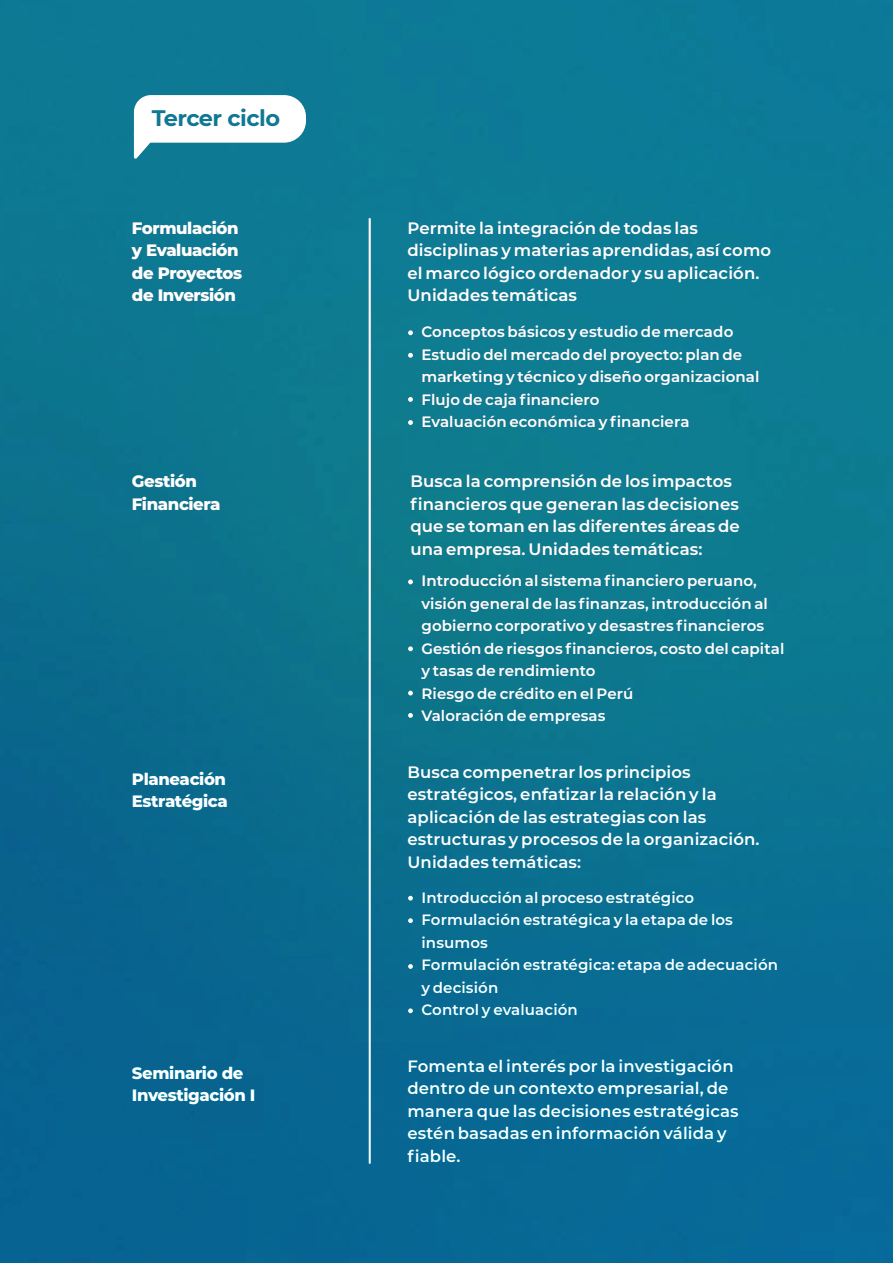
<style>
.page{position:relative;width:893px;height:1263px;background:#fff}
.page>*{position:absolute;margin:0;border:0;box-sizing:border-box;transform-origin:0 0}
.t1{font:700 22.5px "Montserrat";letter-spacing:-.025em;color:#0c7b9b}
.t2{font:600 16.5px/22.5px "Montserrat";letter-spacing:.005em;color:#fff}
.t3{font:800 16.5px/22.5px "Montserrat";letter-spacing:-.025em;color:#fff}
.t4{font:600 15px/22.5px "Montserrat";letter-spacing:.01em;color:#fff}
</style>
<div class="page">
<img style="left:0;top:0;width:893px;height:1263px">
<h1 class="t1" style="left:152px;top:102px;width:130px">Tercer ciclo</h1>
<p class="t3" style="left:132px;top:216px;width:112px">Formulación y Evaluación de Proyectos de Inversión</p>
<p class="t2" style="left:407px;top:216px;width:365px">Permite la integración de todas las disciplinas y materias aprendidas, así como el marco lógico ordenador y su aplicación.<br>Unidades temáticas</p>
<p class="t4" style="left:421px;top:320px;width:339px">Conceptos básicos y estudio de mercado Estudio del mercado del proyecto: plan de marketing y técnico y diseño organizacional Flujo de caja financiero<br>Evaluación económica y financiera</p>
<p class="t3" style="left:132px;top:469px;width:90px">Gestión<br>Financiera</p>
<p class="t2" style="left:410px;top:469px;width:331px">Busca la comprensión de los impactos financieros que generan las decisiones que se toman en las diferentes áreas de una empresa. Unidades temáticas:</p>
<p class="t4" style="left:421px;top:569px;width:364px">Introducción al sistema financiero peruano, visión general de las finanzas, introducción al gobierno corporativo y desastres financieros Gestión de riesgos financieros, costo del capital y tasas de rendimiento<br>Riesgo de crédito en el Perú<br>Valoración de empresas</p>
<p class="t3" style="left:132px;top:766px;width:97px">Planeación<br>Estratégica</p>
<p class="t2" style="left:407px;top:760px;width:354px">Busca compenetrar los principios estratégicos, enfatizar la relación y la aplicación de las estrategias con las estructuras y procesos de la organización.<br>Unidades temáticas:</p>
<p class="t4" style="left:421px;top:885px;width:358px">Introducción al proceso estratégico<br>Formulación estratégica y la etapa de los insumos<br>Formulación estratégica: etapa de adecuación y decisión<br>Control y evaluación</p>
<p class="t3" style="left:132px;top:1061px;width:125px">Seminario de<br>Investigación I</p>
<p class="t2" style="left:407px;top:1054px;width:333px">Fomenta el interés por la investigación dentro de un contexto empresarial, de manera que las decisiones estratégicas estén basadas en información válida y fiable.</p>
</div>
